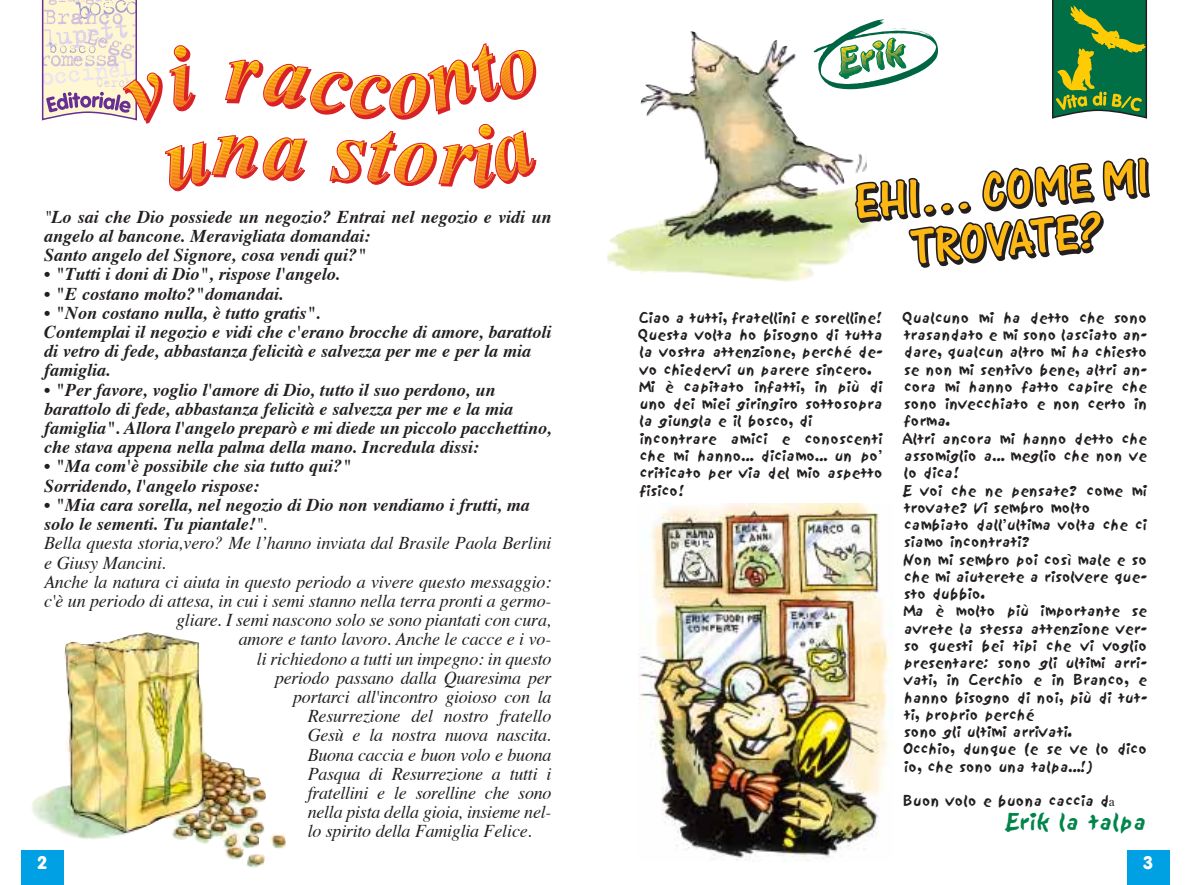
<style>
.page{position:relative;width:1191px;height:885px;background:#fff}
.page>*{position:absolute;margin:0;border:0;box-sizing:border-box;transform-origin:0 0}
.t1{font:21px "Sand";letter-spacing:-.015em;color:#00854a}
.t2{font:italic 700 18px/19.2px "Times";color:#231f20}
.t3{font:italic 18px "Times";letter-spacing:-.01em;color:#231f20}
.t4{font:900 18px "VAG Rounded";color:#fff}
.t5{font:13.5px/17.2px "Sand";letter-spacing:-.01em;color:#231f20}
.s1{font-weight:400}
.s2{font-family:"Times"}
</style>
<div class="page">
<img style="left:607px;top:31px;width:259px;height:251px">
<img style="left:31px;top:632px;width:255px;height:235px">
<svg style="left:852px;top:156px;width:298px;height:126px"></svg>
<div style="left:1127px;top:850px;width:42px;height:34px;background:#00a0e4"></div>
<div style="left:21px;top:850px;width:43px;height:34px;background:#00a0e4"></div>
<svg style="left:1052px;top:0;width:95px;height:119px;background:#3d833e"></svg>
<svg style="left:798px;top:19px;width:140px;height:83px"></svg>
<img style="left:638px;top:503px;width:254px;height:358px">
<svg style="left:41px;top:0;width:496px;height:192px"></svg>
<h2 class="t2" style="left:44px;top:208px;width:509px"><span class="s1">"</span>Lo sai che Dio possiede un negozio? Entrai nel negozio e vidi un angelo al bancone. Meravigliata domandai:<br>Santo angelo del Signore, cosa vendi qui?"</h2>
<h2 class="t2" style="left:44px;top:266px;width:298px">• "Tutti i doni di Dio", rispose l'angelo.</h2>
<h2 class="t2" style="left:44px;top:285px;width:241px">• "E costano molto?"domandai.</h2>
<h2 class="t2" style="left:44px;top:304px;width:509px">• "Non costano nulla, è tutto gratis".<br>Contemplai il negozio e vidi che c'erano brocche di amore, barattoli di vetro di fede, abbastanza felicità e salvezza per me e per la mia famiglia.</h2>
<p class="t2" style="left:44px;top:381px;width:509px">• "Per favore, voglio l'amore di Dio, tutto il suo perdono, un barattolo di fede, abbastanza felicità e salvezza per me e la mia famiglia". Allora l'angelo preparò e mi diede un piccolo pacchettino, che stava appena nella palma della mano. Incredula dissi:</p>
<h2 class="t2" style="left:44px;top:458px;width:309px">• "Ma com'è possibile che sia tutto qui?"<br>Sorridendo, l'angelo rispose:</h2>
<h2 class="t2" style="left:44px;top:496px;width:487px">• "Mia cara sorella, nel negozio di Dio non vendiamo i frutti, ma</h2>
<h2 class="t2" style="left:44px;top:516px;width:225px">solo le sementi. Tu piantale!<span class="s1">".</span></h2>
<h2 class="t3" style="left:44px;top:535px;width:509px">Bella questa storia,vero? Me l’hanno inviata dal Brasile Paola Berlini</h2>
<h2 class="t3" style="left:44px;top:555px;width:124px">e Giusy Mancini.</h2>
<h2 class="t3" style="left:44px;top:574px;width:509px">Anche la natura ci aiuta in questo periodo a vivere questo messaggio:</h2>
<h2 class="t3" style="left:44px;top:593px;width:509px">c'è un periodo di attesa, in cui i semi stanno nella terra pronti a germo-</h2>
<h2 class="t3" style="left:176px;top:612px;width:377px">gliare. I semi nascono solo se sono piantati con cura,</h2>
<h2 class="t3" style="left:239px;top:631px;width:314px">amore e tanto lavoro. Anche le cacce e i vo-</h2>
<h2 class="t3" style="left:257px;top:651px;width:296px">li richiedono a tutti un impegno: in questo</h2>
<h2 class="t3" style="left:275px;top:670px;width:278px">periodo passano dalla Quaresima per</h2>
<h2 class="t3" style="left:293px;top:689px;width:260px">portarci all'incontro gioioso con la</h2>
<h2 class="t3" style="left:308px;top:708px;width:245px">Resurrezione del nostro fratello</h2>
<h2 class="t3" style="left:308px;top:727px;width:245px">Gesù e la nostra nuova nascita.</h2>
<h2 class="t3" style="left:308px;top:747px;width:245px">Buona caccia e buon volo e buona</h2>
<h2 class="t3" style="left:308px;top:766px;width:245px">Pasqua di Resurrezione a tutti i</h2>
<h2 class="t3" style="left:308px;top:785px;width:245px">fratellini e le sorelline che sono</h2>
<h2 class="t3" style="left:308px;top:804px;width:245px">nella pista della gioia, insieme nel-</h2>
<h2 class="t3" style="left:308px;top:823px;width:226px">lo spirito della Famiglia Felice.</h2>
<p class="t5" style="left:639px;top:310px;width:245px">Ciao a tutti, fratellini e sorelline!<br>Questa volta ho bisogno di tutta la vostra attenzione, perché de&shy;vo chiedervi un parere sincero.<br>Mi è capitato infatti, in più di uno dei miei giringiro sottosopra la giungla e il bosco, di incontrare amici e conoscenti che mi hanno… diciamo… un po’ criticato per via del mio aspetto fisico!</p>
<p class="t5" style="left:904px;top:310px;width:245px">Qualcuno mi ha detto che sono trasandato e mi sono lasciato an&shy;dare, qualcun altro mi ha chiesto se non mi sentivo bene, altri an&shy;cora mi hanno fatto capire che sono invecchiato e non certo in forma.<br>Altri ancora mi hanno detto che assomiglio a… meglio che non ve lo dica!<br>E voi che ne pensate? come mi trovate? Vi sembro molto cambiato dall’ultima volta che ci siamo incontrati?<br>Non mi sembro poi così male e so che mi aiuterete a risolvere que&shy;sto dubbio.<br>Ma è molto più importante se avrete la stessa attenzione ver&shy;so questi bei tipi che vi voglio presentare: sono gli ultimi arri&shy;vati, in Cerchio e in Branco, e hanno bisogno di noi, più di tut&shy;ti, proprio perché<br>sono gli ultimi arrivati.<br>Occhio, dunque (e se ve lo dico io, che sono una talpa…!)</p>
<p class="t5" style="left:904px;top:793px;width:212px">Buon volo e buona caccia d<span class="s2">a</span></p>
<h1 class="t1" style="left:1006px;top:812px;width:142px">Erik la talpa</h1>
<h2 class="t4" style="left:38px;top:855px;width:10px">2</h2>
<h2 class="t4" style="left:1143px;top:855px;width:11px">3</h2>
</div>
